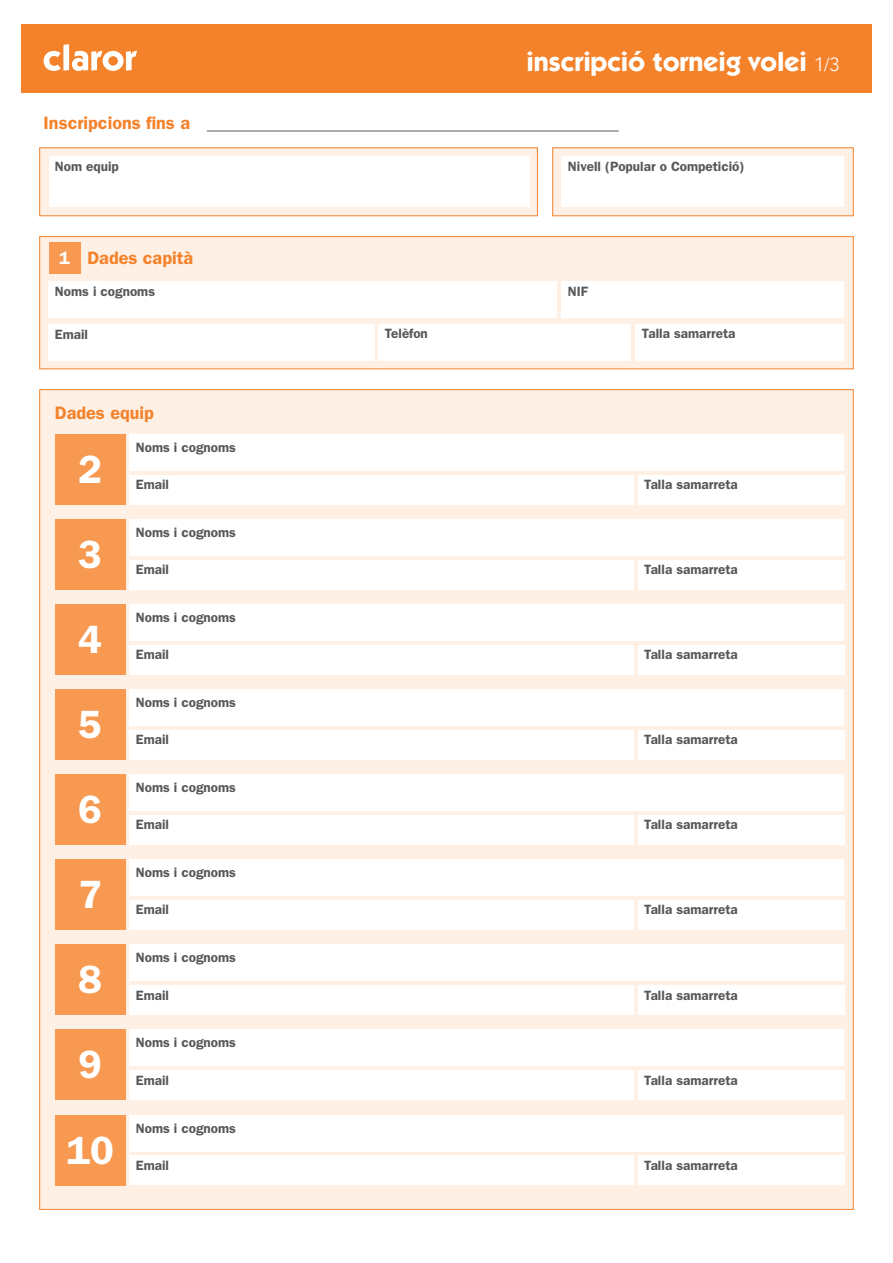
<style>
.page{position:relative;width:893px;height:1263px;background:#fff}
.page>*{position:absolute;margin:0;border:0;box-sizing:border-box;transform-origin:0 0}
.t1{font:600 39.6px "ITC Franklin Gothic Std";color:#fff}
.t2{font:700 27px "ITC Kabel Std";color:#fff}
.t3{font:600 18px "ITC Franklin Gothic Std";color:#f4822b}
.t4{font:600 18px "ITC Franklin Gothic Std";color:#fff}
.t5{font:600 13.5px "ITC Franklin Gothic Std";color:#57585a}
.s1{font-weight:400;font-size:19.5px}
</style>
<div class="page">
<div style="left:40px;top:236px;width:813px;height:133px;background:#fef0e4;border:1px solid #f4822b"></div>
<div style="left:48px;top:324px;width:326px;height:36px;background:#fff"></div>
<div style="left:49px;top:281px;width:508px;height:36px;background:#fff"></div>
<div style="left:561px;top:281px;width:283px;height:36px;background:#fff"></div>
<div style="left:378px;top:324px;width:253px;height:36px;background:#fff"></div>
<div style="left:636px;top:324px;width:208px;height:36px;background:#fff"></div>
<div style="left:49px;top:242px;width:32px;height:32px;background:#f79951"></div>
<div style="left:21px;top:24px;width:851px;height:68px;background:#f4822b"></div>
<svg style="left:44px;top:44px;width:93px;height:27px"></svg>
<div style="left:40px;top:389px;width:813px;height:820px;background:#fef0e4"></div>
<div style="left:55px;top:434px;width:70px;height:71px;background:#f79951"></div>
<div style="left:130px;top:434px;width:714px;height:36px;background:#fff"></div>
<div style="left:130px;top:475px;width:504px;height:29px;background:#fff"></div>
<div style="left:638px;top:475px;width:206px;height:29px;background:#fff"></div>
<div style="left:55px;top:520px;width:70px;height:70px;background:#f79951"></div>
<div style="left:130px;top:520px;width:714px;height:36px;background:#fff"></div>
<div style="left:130px;top:560px;width:504px;height:30px;background:#fff"></div>
<div style="left:638px;top:560px;width:206px;height:30px;background:#fff"></div>
<div style="left:55px;top:605px;width:70px;height:70px;background:#f79951"></div>
<div style="left:130px;top:605px;width:714px;height:36px;background:#fff"></div>
<div style="left:130px;top:645px;width:504px;height:30px;background:#fff"></div>
<div style="left:638px;top:645px;width:206px;height:30px;background:#fff"></div>
<div style="left:55px;top:690px;width:70px;height:70px;background:#f79951"></div>
<div style="left:130px;top:690px;width:714px;height:36px;background:#fff"></div>
<div style="left:130px;top:730px;width:504px;height:30px;background:#fff"></div>
<div style="left:638px;top:730px;width:206px;height:30px;background:#fff"></div>
<div style="left:55px;top:775px;width:70px;height:70px;background:#f79951"></div>
<div style="left:130px;top:775px;width:714px;height:36px;background:#fff"></div>
<div style="left:130px;top:815px;width:504px;height:30px;background:#fff"></div>
<div style="left:638px;top:815px;width:206px;height:30px;background:#fff"></div>
<div style="left:55px;top:860px;width:70px;height:70px;background:#f79951"></div>
<div style="left:130px;top:860px;width:714px;height:36px;background:#fff"></div>
<div style="left:130px;top:900px;width:504px;height:30px;background:#fff"></div>
<div style="left:638px;top:900px;width:206px;height:30px;background:#fff"></div>
<div style="left:55px;top:945px;width:70px;height:70px;background:#f79951"></div>
<div style="left:130px;top:945px;width:714px;height:36px;background:#fff"></div>
<div style="left:130px;top:985px;width:504px;height:30px;background:#fff"></div>
<div style="left:638px;top:985px;width:206px;height:30px;background:#fff"></div>
<div style="left:55px;top:1030px;width:70px;height:70px;background:#f79951"></div>
<div style="left:130px;top:1030px;width:714px;height:36px;background:#fff"></div>
<div style="left:130px;top:1070px;width:504px;height:30px;background:#fff"></div>
<div style="left:638px;top:1070px;width:206px;height:30px;background:#fff"></div>
<div style="left:55px;top:1115px;width:70px;height:70px;background:#f79951"></div>
<div style="left:130px;top:1115px;width:714px;height:36px;background:#fff"></div>
<div style="left:130px;top:1155px;width:504px;height:30px;background:#fff"></div>
<div style="left:638px;top:1155px;width:206px;height:30px;background:#fff"></div>
<div style="left:40px;top:148px;width:498px;height:68px;background:#fef0e4;border:1px solid #f4822b"></div>
<div style="left:552px;top:148px;width:301px;height:68px;background:#fef0e4;border:1px solid #f4822b"></div>
<div style="left:49px;top:156px;width:480px;height:50px;background:#fff"></div>
<div style="left:562px;top:156px;width:282px;height:50px;background:#fff"></div>
<hr style="left:207px;top:131px;width:412px;height:1px;background:#57585a">
<h3 class="t3" style="left:44px;top:112px;width:148px">Inscripcions fins a</h3>
<h2 class="t2" style="left:526px;top:45px;width:314px">inscripció torneig volei <span class="s1">1/3</span></h2>
<p class="t5" style="left:55px;top:158px;width:65px">Nom equip</p>
<p class="t5" style="left:568px;top:158px;width:178px">Nivell (Popular o Competició)</p>
<h3 class="t4" style="left:59px;top:247px;width:12px">1</h3>
<h3 class="t3" style="left:87px;top:247px;width:107px">Dades capità</h3>
<p class="t5" style="left:55px;top:283px;width:102px">Noms i cognoms</p>
<p class="t5" style="left:55px;top:326px;width:35px">Email</p>
<p class="t5" style="left:568px;top:283px;width:22px">NIF</p>
<p class="t5" style="left:385px;top:326px;width:45px">Telèfon</p>
<p class="t5" style="left:642px;top:326px;width:95px">Talla samarreta</p>
<h3 class="t3" style="left:55px;top:402px;width:100px">Dades equip</h3>
<h1 class="t1" style="left:78px;top:446px;width:25px">2</h1>
<p class="t5" style="left:136px;top:439px;width:102px">Noms i cognoms</p>
<p class="t5" style="left:136px;top:477px;width:35px">Email</p>
<p class="t5" style="left:644px;top:477px;width:95px">Talla samarreta</p>
<h1 class="t1" style="left:78px;top:531px;width:25px">3</h1>
<h1 class="t1" style="left:78px;top:616px;width:25px">4</h1>
<h1 class="t1" style="left:78px;top:701px;width:25px">5</h1>
<h1 class="t1" style="left:78px;top:786px;width:25px">6</h1>
<h1 class="t1" style="left:78px;top:871px;width:25px">7</h1>
<h1 class="t1" style="left:78px;top:956px;width:25px">8</h1>
<h1 class="t1" style="left:78px;top:1041px;width:25px">9</h1>
<h1 class="t1" style="left:66px;top:1126px;width:49px">10</h1>
<p class="t5" style="left:136px;top:524px;width:102px">Noms i cognoms</p>
<p class="t5" style="left:136px;top:562px;width:35px">Email</p>
<p class="t5" style="left:644px;top:562px;width:95px">Talla samarreta</p>
<p class="t5" style="left:136px;top:610px;width:102px">Noms i cognoms</p>
<p class="t5" style="left:136px;top:647px;width:35px">Email</p>
<p class="t5" style="left:644px;top:647px;width:95px">Talla samarreta</p>
<p class="t5" style="left:136px;top:695px;width:102px">Noms i cognoms</p>
<p class="t5" style="left:136px;top:732px;width:35px">Email</p>
<p class="t5" style="left:644px;top:732px;width:95px">Talla samarreta</p>
<p class="t5" style="left:136px;top:780px;width:102px">Noms i cognoms</p>
<p class="t5" style="left:136px;top:817px;width:35px">Email</p>
<p class="t5" style="left:644px;top:817px;width:95px">Talla samarreta</p>
<p class="t5" style="left:136px;top:865px;width:102px">Noms i cognoms</p>
<p class="t5" style="left:136px;top:902px;width:35px">Email</p>
<p class="t5" style="left:644px;top:902px;width:95px">Talla samarreta</p>
<p class="t5" style="left:136px;top:950px;width:102px">Noms i cognoms</p>
<p class="t5" style="left:136px;top:987px;width:35px">Email</p>
<p class="t5" style="left:644px;top:987px;width:95px">Talla samarreta</p>
<p class="t5" style="left:136px;top:1035px;width:102px">Noms i cognoms</p>
<p class="t5" style="left:136px;top:1072px;width:35px">Email</p>
<p class="t5" style="left:644px;top:1072px;width:95px">Talla samarreta</p>
<p class="t5" style="left:136px;top:1120px;width:102px">Noms i cognoms</p>
<p class="t5" style="left:136px;top:1157px;width:35px">Email</p>
<p class="t5" style="left:644px;top:1157px;width:95px">Talla samarreta</p>
</div>
